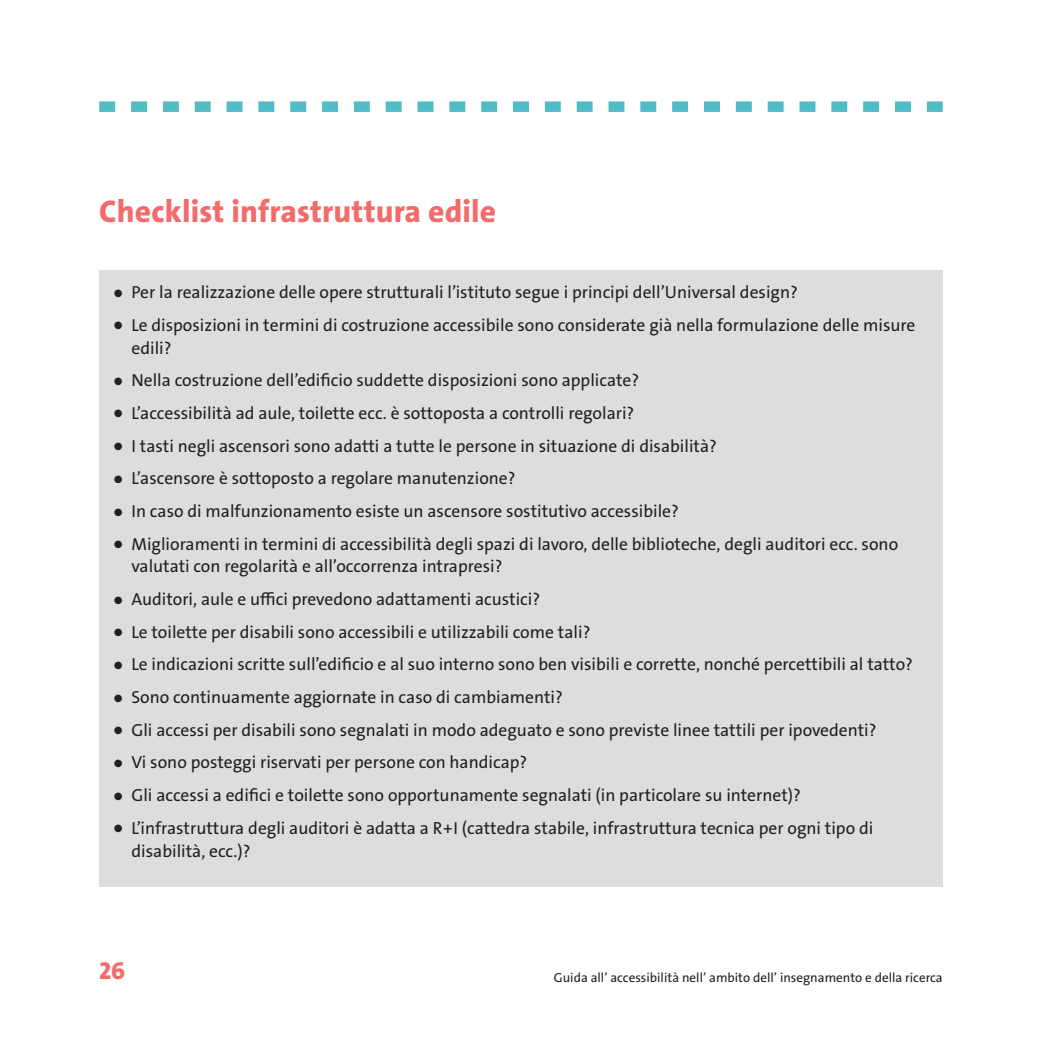
<style>
.page{position:relative;width:1042px;height:1042px;background:#fff}
.page>*{position:absolute;margin:0;border:0;box-sizing:border-box;transform-origin:0 0}
.Zwischentitel{font:800 31.5px "The Sans C4 s";letter-spacing:.005em;color:#f16c6b}
.t1{font:800 24.5px "The Sans C4 s";color:#f16c6b}
.t2{font:17.5px/22.8px "The Sans LP5 Plain";color:#231f20}
.t3{font:13.12px "The Sans LP5 Plain";color:#231f20}
</style>
<div class="page">
<svg style="left:99px;top:101px;width:844px;height:11px"></svg>
<div style="left:99px;top:270px;width:844px;height:616px;background:#dcdddf"></div>
<h4 class="Zwischentitel" style="left:99px;top:191px;width:398px">Checklist infrastruttura edile</h4>
<p class="t2" style="left:114px;top:281px;width:685px">● Per la realizzazione delle opere strutturali l’istituto segue i principi dell’Universal design?</p>
<p class="t2" style="left:131px;top:314px;width:785px;text-indent:-17px">● Le disposizioni in termini di costruzione accessibile sono considerate già nella formulazione delle misure edili?</p>
<p class="t2" style="left:114px;top:369px;width:526px">● Nella costruzione dell’edificio suddette disposizioni sono applicate?</p>
<p class="t2" style="left:114px;top:402px;width:522px">● L’accessibilità ad aule, toilette ecc. è sottoposta a controlli regolari?</p>
<p class="t2" style="left:114px;top:434px;width:604px">● I tasti negli ascensori sono adatti a tutte le persone in situazione di disabilità?</p>
<p class="t2" style="left:114px;top:467px;width:403px">● L’ascensore è sottoposto a regolare manutenzione?</p>
<p class="t2" style="left:114px;top:500px;width:566px">● In caso di malfunzionamento esiste un ascensore sostitutivo accessibile?</p>
<p class="t2" style="left:131px;top:532px;width:768px;text-indent:-17px">● Miglioramenti in termini di accessibilità degli spazi di lavoro, delle biblioteche, degli auditori ecc. sono valutati con regolarità e all’occorrenza intrapresi?</p>
<p class="t2" style="left:114px;top:588px;width:428px">● Auditori, aule e uffici prevedono adattamenti acustici?</p>
<p class="t2" style="left:114px;top:620px;width:478px">● Le toilette per disabili sono accessibili e utilizzabili come tali?</p>
<p class="t2" style="left:114px;top:653px;width:800px">● Le indicazioni scritte sull’edificio e al suo interno sono ben visibili e corrette, nonché percettibili al tatto?</p>
<p class="t2" style="left:114px;top:686px;width:450px">● Sono continuamente aggiornate in caso di cambiamenti?</p>
<p class="t2" style="left:114px;top:718px;width:764px">● Gli accessi per disabili sono segnalati in modo adeguato e sono previste linee tattili per ipovedenti?</p>
<p class="t2" style="left:114px;top:751px;width:415px">● Vi sono posteggi riservati per persone con handicap?</p>
<p class="t2" style="left:114px;top:784px;width:688px">● Gli accessi a edifici e toilette sono opportunamente segnalati (in particolare su internet)?</p>
<p class="t2" style="left:131px;top:816px;width:743px;text-indent:-17px">● L’infrastruttura degli auditori è adatta a R+I (cattedra stabile, infrastruttura tecnica per ogni tipo di disabilità, ecc.)?</p>
<h2 class="t1" style="left:99px;top:955px;width:27px">26</h2>
<p class="t3" style="left:554px;top:969px;width:390px">Guida allʼ accessibilità nellʼ ambito dellʼ insegnamento e della ricerca</p>
</div>
